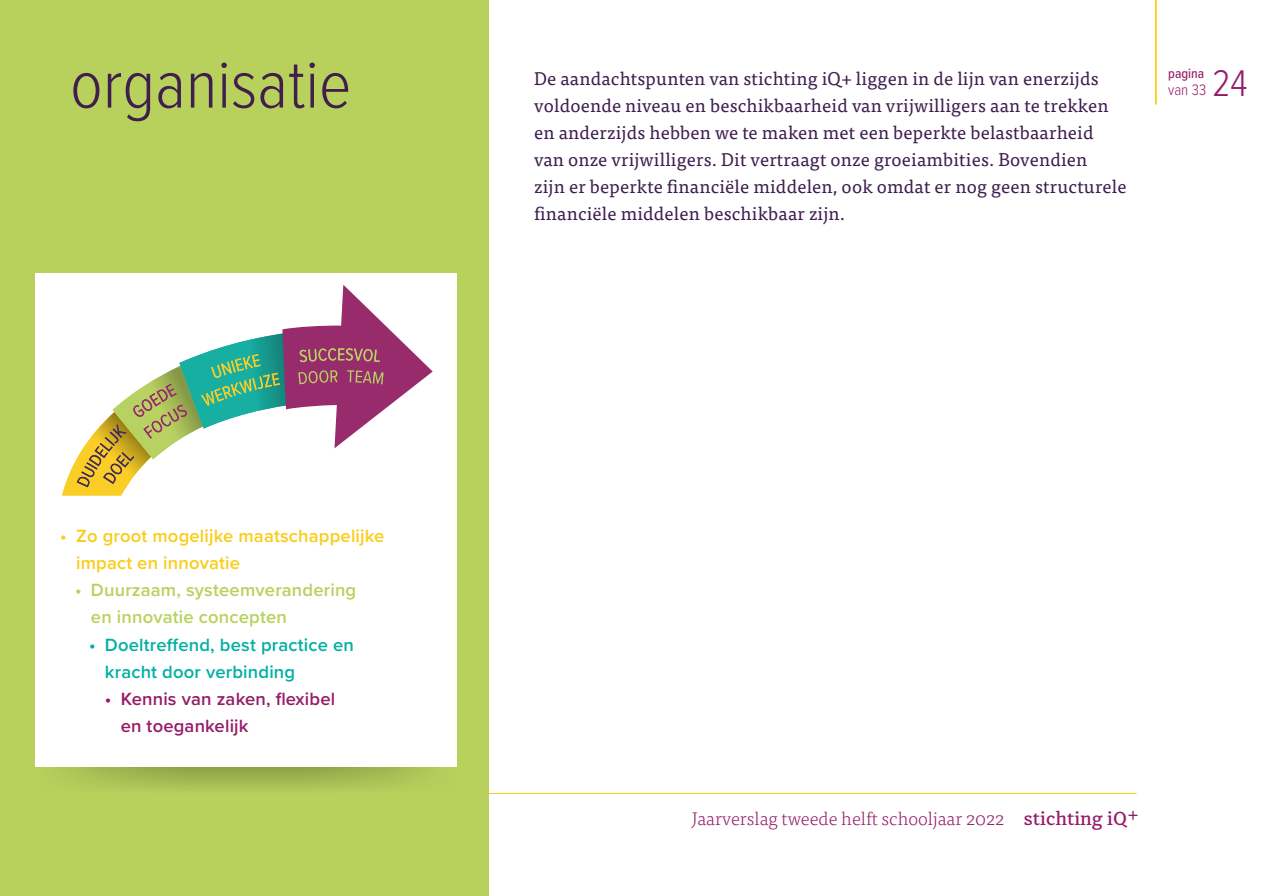
<style>
.page{position:relative;width:1267px;height:896px;background:#fff}
.page>*{position:absolute;margin:0;border:0;box-sizing:border-box;transform-origin:0 0}
.t1{font:300 70px "Proxima Nova Cond";color:#411f4c}
.t2{font:300 38.5px "Proxima Nova Cond";color:#951d68}
.t3{font:500 18.81px "Skema Pro News";color:#951d68}
.broodtekst{font:18.38px/27.1px "Tisa Pro";letter-spacing:.01em;color:#3e1f4f}
.t4{font:600 18.38px/27.1px "Proxima Nova";letter-spacing:.01em;color:#facd18}
.t5{font:600 18.38px/27.1px "Proxima Nova";letter-spacing:.01em;color:#b8d15d}
.t6{font:600 18.38px/27.1px "Proxima Nova";letter-spacing:.01em;color:#02b0a4}
.t7{font:600 18.38px/27.1px "Proxima Nova";letter-spacing:.01em;color:#951d68}
.t8{font:300 18.29px "Tisa Pro";color:#951d68}
.t9{font:300 15.75px "Proxima Nova Cond";color:#951d68}
.t10{font:500 14px "Proxima Nova Cond";color:#951d68}
.s1{font-size:21.96px}
</style>
<div class="page">
<hr style="left:68px;top:793px;width:1069px;height:1px;background:#facd18">
<hr style="left:1155px;top:0;width:2px;height:105px;background:#facd18">
<div style="left:0;top:0;width:489px;height:896px;background:#b8d15d"></div>
<svg style="left:66px;top:767px;width:361px;height:22px"></svg>
<div style="left:35px;top:273px;width:422px;height:494px;background:#fff"></div>
<svg style="left:62px;top:285px;width:371px;height:211px"></svg>
<p class="t1" style="left:70px;top:33px;width:283px">organisatie</p>
<p class="broodtekst" style="left:534px;top:64px;width:576px">De aandachtspunten van stichting iQ+ liggen in de lijn van enerzijds voldoende niveau en beschikbaarheid van vrijwilligers aan te trekken en anderzijds hebben we te maken met een beperkte belastbaarheid van onze vrijwilligers. Dit vertraagt onze groeiambities. Bovendien</p>
<p class="broodtekst" style="left:534px;top:172px;width:594px">zijn er beperkte financiële middelen, ook omdat er nog geen structurele financiële middelen beschikbaar zijn.</p>
<p class="t10" style="left:1168px;top:63px;width:38px">pagina</p>
<p class="t9" style="left:1168px;top:78px;width:39px">van 33</p>
<h2 class="t2" style="left:1212px;top:54px;width:37px">24</h2>
<p class="t4" style="left:76px;top:522px;width:310px;text-indent:-16px">• Zo groot mogelijke maatschappelijke impact en innovatie</p>
<p class="t5" style="left:91px;top:576px;width:267px;text-indent:-16px">• Duurzaam, systeemverandering en innovatie concepten</p>
<p class="t6" style="left:105px;top:630px;width:250px;text-indent:-16px">• Doeltreffend, best practice en kracht door verbinding</p>
<p class="t7" style="left:121px;top:685px;width:216px;text-indent:-16px">• Kennis van zaken, flexibel en toegankelijk</p>
<p class="t8" style="left:692px;top:806px;width:314px">Jaarverslag tweede helft schooljaar 2022</p>
<p class="t3" style="left:1024px;top:806px;width:117px">stichting iQ<span class="s1">+</span></p>
</div>
